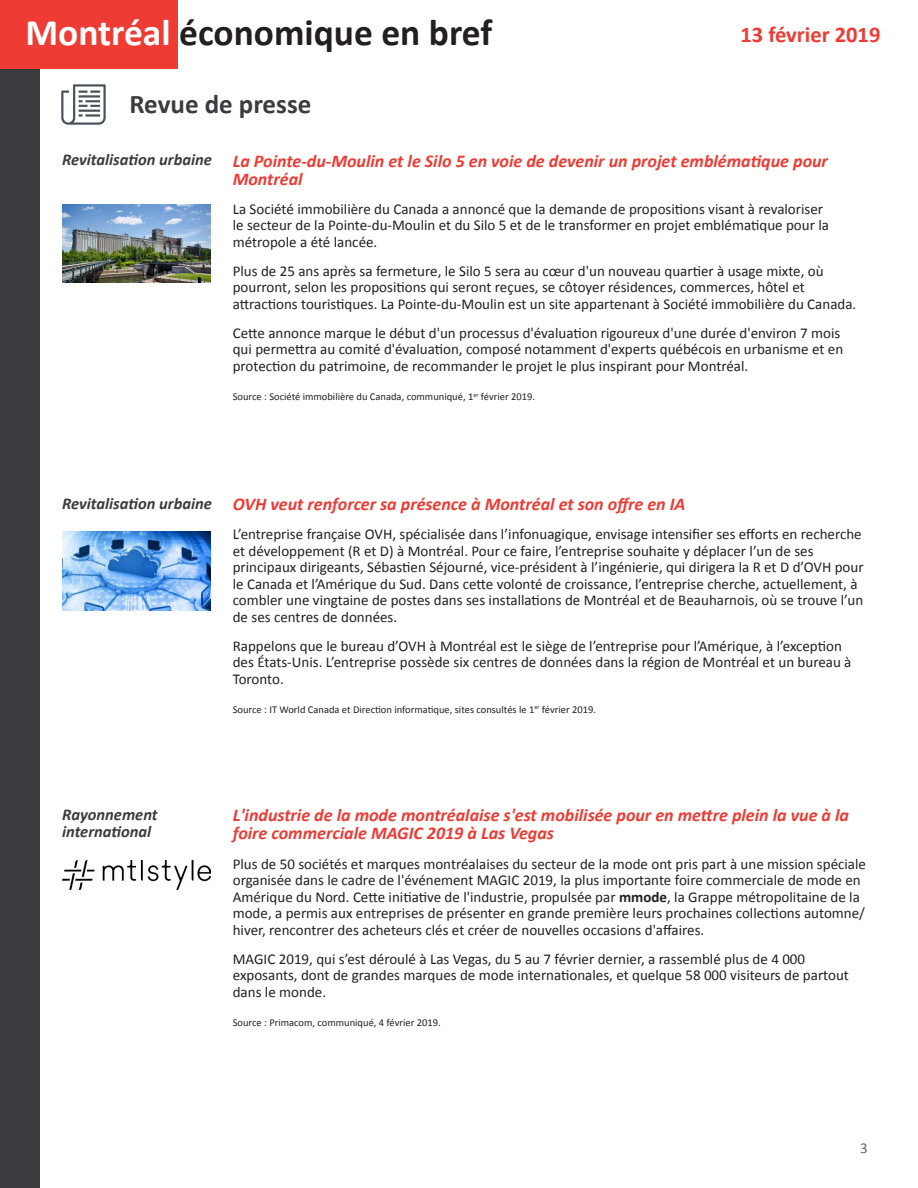
<style>
.page{position:relative;width:918px;height:1188px;background:#fff}
.page>*{position:absolute;margin:0;border:0;box-sizing:border-box;transform-origin:0 0}
.t1{font:700 37.5px "Calibri";color:#231f20}
.t2{font:700 27px "Calibri";color:#3c3c40}
.t3{font:700 22.5px "Calibri";color:#ee3b34}
.t4{font:italic 700 18px/18px "Calibri";color:#ee3b34}
.t5{font:italic 700 16.5px/16.5px "Calibri";color:#3c3c40}
.t6{font:15px/16.5px "Calibri";color:#231f20}
.t7{font:15px "Calibri";color:#636366}
.t8{font:10.5px "Calibri";color:#231f20}
.s1{color:#fff}
.s2{font-weight:700}
</style>
<div class="page">
<div style="left:0;top:0;width:40px;height:1188px;background:#3c3c40"></div>
<div style="left:0;top:0;width:177px;height:68px;background:#ee3b34"></div>
<img style="left:61px;top:84px;width:45px;height:41px">
<img style="left:62px;top:204px;width:149px;height:78px">
<img style="left:62px;top:532px;width:149px;height:78px">
<img style="left:62px;top:860px;width:149px;height:30px">
<h1 class="t1" style="left:26px;top:9px;width:468px"><span class="s1">Montréal</span> économique en bref</h1>
<h3 class="t3" style="left:740px;top:20px;width:142px">13 février 2019</h3>
<h2 class="t2" style="left:129px;top:87px;width:183px">Revue de presse</h2>
<p class="t4" style="left:233px;top:152px;width:597px">La Pointe-du-Moulin et le Silo 5 en voie de devenir un projet emblématique pour<br>Montréal</p>
<p class="t6" style="left:233px;top:201px;width:598px">La Société immobilière du Canada a annoncé que la demande de propositions visant à revaloriser le secteur de la Pointe-du-Moulin et du Silo 5 et de le transformer en projet emblématique pour la métropole a été lancée.</p>
<p class="t6" style="left:233px;top:263px;width:625px">Plus de 25 ans après sa fermeture, le Silo 5 sera au cœur d'un nouveau quartier à usage mixte, où pourront, selon les propositions qui seront reçues, se côtoyer résidences, commerces, hôtel et attractions touristiques. La Pointe-du-Moulin est un site appartenant à Société immobilière du Canada.</p>
<p class="t6" style="left:233px;top:325px;width:612px">Cette annonce marque le début d'un processus d'évaluation rigoureux d'une durée d'environ 7 mois qui permettra au comité d'évaluation, composé notamment d'experts québécois en urbanisme et en protection du patrimoine, de recommander le projet le plus inspirant pour Montréal.</p>
<p class="t8" style="left:233px;top:390px;width:304px">Source : Société immobilière du Canada, communiqué, 1<sup>er</sup> février 2019.</p>
<p class="t5" style="left:62px;top:152px;width:151px">Revitalisation urbaine</p>
<p class="t5" style="left:62px;top:495px;width:151px">Revitalisation urbaine</p>
<p class="t4" style="left:233px;top:495px;width:454px">OVH veut renforcer sa présence à Montréal et son offre en IA</p>
<p class="t6" style="left:233px;top:526px;width:632px">L’entreprise française OVH, spécialisée dans l’infonuagique, envisage intensifier ses efforts en recherche et développement (R et D) à Montréal. Pour ce faire, l’entreprise souhaite y déplacer l’un de ses principaux dirigeants, Sébastien Séjourné, vice-président à l’ingénierie, qui dirigera la R et D d’OVH pour le Canada et l’Amérique du Sud. Dans cette volonté de croissance, l’entreprise cherche, actuellement, à combler une vingtaine de postes dans ses installations de Montréal et de Beauharnois, où se trouve l’un de ses centres de données.</p>
<p class="t6" style="left:233px;top:638px;width:620px">Rappelons que le bureau d’OVH à Montréal est le siège de l’entreprise pour l’Amérique, à l’exception des États-Unis. L’entreprise possède six centres de données dans la région de Montréal et un bureau à<br>Toronto.</p>
<p class="t8" style="left:233px;top:703px;width:365px">Source : IT World Canada et Direction informatique, sites consultés le 1<sup>er</sup> février 2019.</p>
<p class="t5" style="left:62px;top:807px;width:97px">Rayonnement international</p>
<p class="t4" style="left:233px;top:806px;width:618px">L'industrie de la mode montréalaise s'est mobilisée pour en mettre plein la vue à la foire commerciale MAGIC 2019 à Las Vegas</p>
<p class="t6" style="left:233px;top:855px;width:635px">Plus de 50 sociétés et marques montréalaises du secteur de la mode ont pris part à une mission spéciale organisée dans le cadre de l'événement MAGIC 2019, la plus importante foire commerciale de mode en Amérique du Nord. Cette initiative de l'industrie, propulsée par <span class="s2">mmode</span>, la Grappe métropolitaine de la mode, a permis aux entreprises de présenter en grande première leurs prochaines collections automne/ hiver, rencontrer des acheteurs clés et créer de nouvelles occasions d'affaires.</p>
<p class="t6" style="left:233px;top:950px;width:618px">MAGIC 2019, qui s’est déroulé à Las Vegas, du 5 au 7 février dernier, a rassemblé plus de 4 000 exposants, dont de grandes marques de mode internationales, et quelque 58 000 visiteurs de partout dans le monde.</p>
<p class="t8" style="left:233px;top:1016px;width:209px">Source : Primacom, communiqué, 4 février 2019.</p>
<p class="t7" style="left:860px;top:1138px;width:9px">3</p>
</div>
